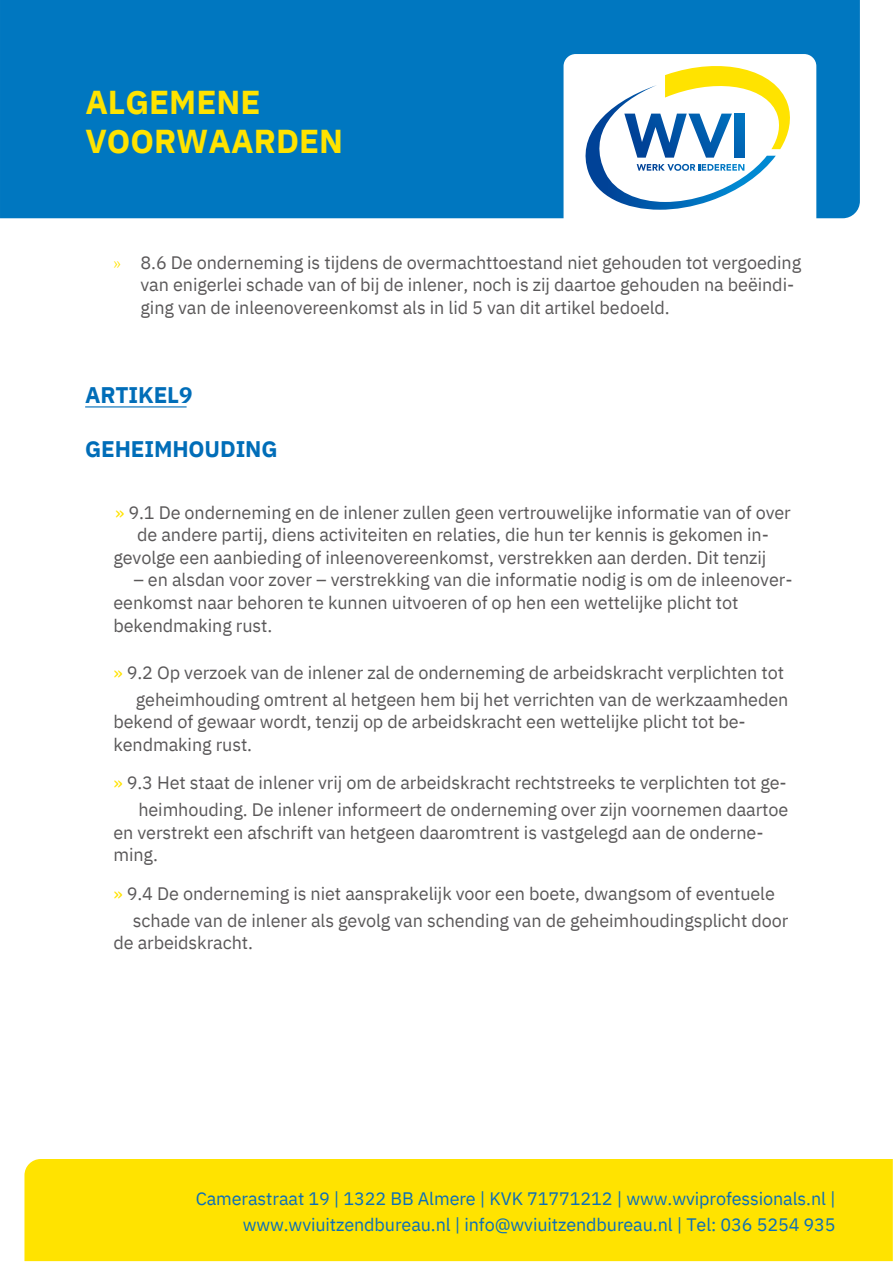
<style>
.page{position:relative;width:894px;height:1264px;background:#fff}
.page>*{position:absolute;margin:0;border:0;box-sizing:border-box;transform-origin:0 0}
.t1{font:700 33px/39.5px "IBM Plex Sans";color:#ffe300}
.t2{font:700 22.5px "IBM Plex Sans";letter-spacing:-.005em;color:#006db8}
.t3{font:18px/22.5px "IBM Plex Sans";letter-spacing:-.005em;color:#5a5859}
.t4{font:18px/26px "IBM Plex Sans";letter-spacing:-.005em;color:#0b6eb9;text-align:right}
.t5{font:300 18px "Open Sans Condensed";color:#ffe300}
.s1{color:#ffe300}
</style>
<div class="page">
<div style="left:0;top:0;width:859px;height:218px;background:#0077c0"></div>
<div style="left:24px;top:1159px;width:868px;height:102px;background:#ffe300"></div>
<hr style="left:85px;top:406px;width:101px;height:1px;background:#006db8">
<div style="left:563px;top:54px;width:253px;height:187px;background:#fff;border-radius:12px"></div>
<svg style="left:585px;top:66px;width:205px;height:144px"></svg>
<h1 class="t1" style="left:85px;top:80px;width:259px">ALGEMENE<br>VOORWAARDEN</h1>
<p class="t5" style="left:113px;top:251px;width:9px">»</p>
<p class="t3" style="left:140px;top:249px;width:662px">8.6 De onderneming is tijdens de overmachttoestand niet gehouden tot vergoeding van enigerlei schade van of bij de inlener, noch is zij daartoe gehouden na beëindi&shy;ging van de inleenovereenkomst als in lid 5 van dit artikel bedoeld.</p>
<p class="t2" style="left:85px;top:376px;width:109px">ARTIKEL9</p>
<p class="t2" style="left:85px;top:431px;width:194px">GEHEIMHOUDING</p>
<p class="t3" style="left:115px;top:500px;width:677px"><span class="s1">»</span> 9.1 De onderneming en de inlener zullen geen vertrouwelijke informatie van of over</p>
<p class="t3" style="left:137px;top:522px;width:633px">de andere partij, diens activiteiten en relaties, die hun ter kennis is gekomen in-</p>
<p class="t3" style="left:113px;top:545px;width:654px">gevolge een aanbieding of inleenovereenkomst, verstrekken aan derden. Dit tenzij</p>
<p class="t3" style="left:113px;top:567px;width:680px;text-indent:20px">– en alsdan voor zover – verstrekking van die informatie nodig is om de inleenover&shy;eenkomst naar behoren te kunnen uitvoeren of op hen een wettelijke plicht tot bekendmaking rust.</p>
<p class="t3" style="left:113px;top:657px;width:676px;line-height:27px;text-align:right"><span class="s1">»</span> 9.2 Op verzoek van de inlener zal de onderneming de arbeidskracht verplichten tot geheimhouding omtrent al hetgeen hem bij het verrichten van de werkzaamheden</p>
<p class="t3" style="left:113px;top:709px;width:633px">bekend of gewaar wordt, tenzij op de arbeidskracht een wettelijke plicht tot be&shy;kendmaking rust.</p>
<p class="t3" style="left:113px;top:768px;width:676px;line-height:27px;text-align:right"><span class="s1">»</span> 9.3 Het staat de inlener vrij om de arbeidskracht rechtstreeks te verplichten tot ge&shy;heimhouding. De inlener informeert de onderneming over zijn voornemen daartoe</p>
<p class="t3" style="left:113px;top:819px;width:651px">en verstrekt een afschrift van hetgeen daaromtrent is vastgelegd aan de onderne&shy;ming.</p>
<p class="t3" style="left:133px;top:878px;width:656px;line-height:27px;text-indent:-19px"><span class="s1">»</span> 9.4 De onderneming is niet aansprakelijk voor een boete, dwangsom of eventuele schade van de inlener als gevolg van schending van de geheimhoudingsplicht door</p>
<p class="t3" style="left:113px;top:930px;width:141px">de arbeidskracht.</p>
<p class="t4" style="left:196px;top:1184px;width:641px">Camerastraat 19 | 1322 BB Almere | KVK 71771212 | www.wviprofessionals.nl | www.wviuitzendbureau.nl | info@wviuitzendbureau.nl | Tel: 036 5254 935</p>
</div>
